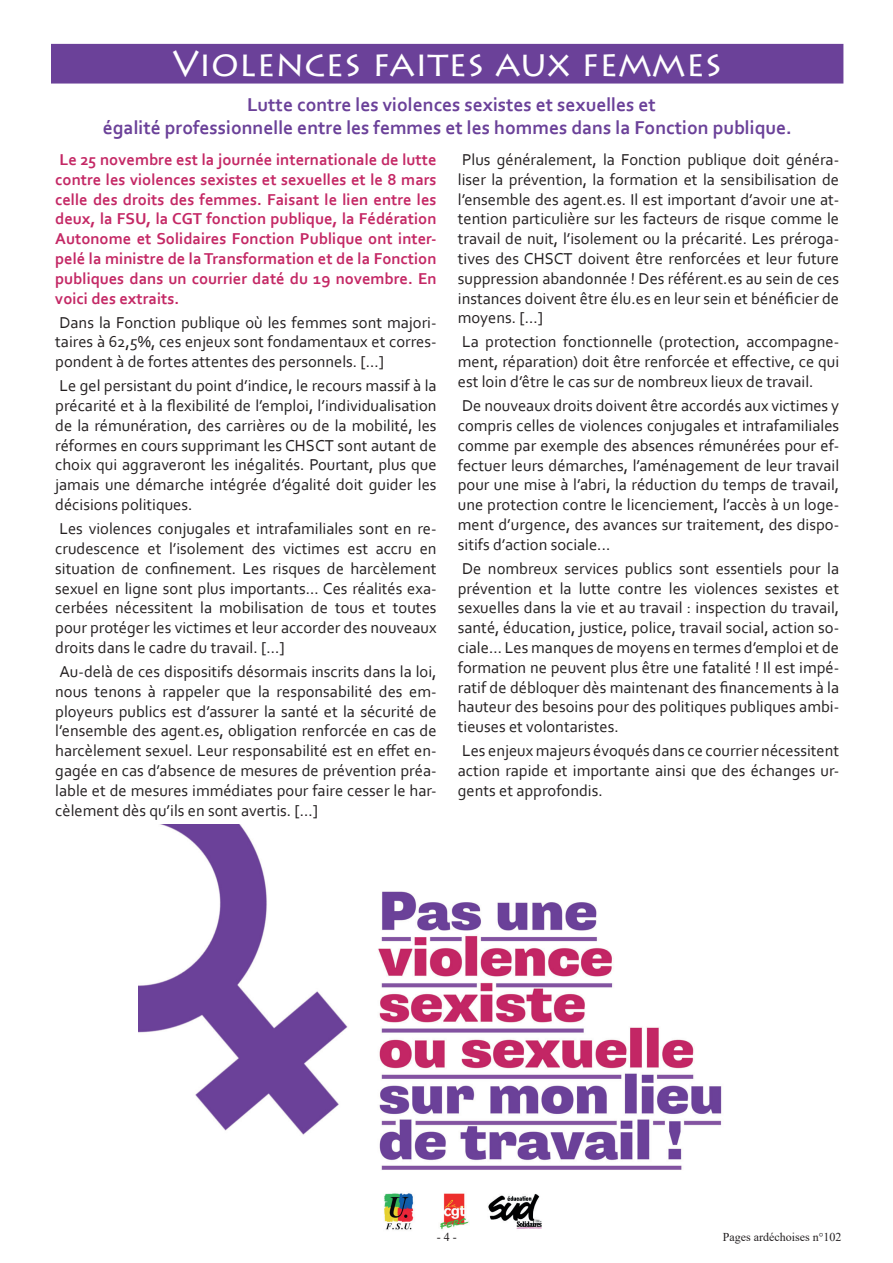
<style>
.page{position:relative;width:893px;height:1263px;background:#fff}
.page>*{position:absolute;margin:0;border:0;box-sizing:border-box;transform-origin:0 0}
.t1{font:36px "Lithos Pro";color:#fff}
.t2{font:700 19.5px/23.4px "Corbel";color:#6b4199;text-align:center}
.t3{font:16.5px/19.8px "Corbel";color:#231f20;text-align:justify}
.t4{font:700 16.5px/19.8px "Corbel";color:#c42865;text-align:justify}
.t5{font:12px "Times New Roman";color:#231f20}
</style>
<div class="page">
<img style="left:138px;top:825px;width:584px;height:405px">
<div style="left:52px;top:45px;width:791px;height:38px;background:#6b4199"></div>
<div style="left:51px;top:44px;width:792px;height:40px;border:2px solid #6b4199"></div>
<h1 class="t1" style="left:172px;top:43px;width:551px">Violences faites aux femmes</h1>
<p class="t2" style="left:103px;top:92px;width:690px">Lutte contre les violences sexistes et sexuelles et<br>égalité professionnelle entre les femmes et les hommes dans la Fonction publique.</p>
<p class="t4" style="left:55px;top:149px;width:383px">Le 25 novembre est la journée internationale de lutte contre les violences sexistes et sexuelles et le 8 mars celle des droits des femmes. Faisant le lien entre les deux, la FSU, la CGT fonction publique, la Fédération Autonome et Solidaires Fonction Publique ont inter&shy;pelé la ministre de la Transformation et de la Fonction publiques dans un courrier daté du 19 novembre. En voici des extraits.</p>
<p class="t3" style="left:55px;top:312px;width:383px">Dans la Fonction publique où les femmes sont majori&shy;taires à 62,5%, ces enjeux sont fondamentaux et corres&shy;pondent à de fortes attentes des personnels. [...]</p>
<p class="t3" style="left:55px;top:375px;width:383px">Le gel persistant du point d’indice, le recours massif à la précarité et à la flexibilité de l’emploi, l’individualisation de la rémunération, des carrières ou de la mobilité, les réformes en cours supprimant les CHSCT sont autant de choix qui aggraveront les inégalités. Pourtant, plus que jamais une démarche intégrée d’égalité doit guider les décisions politiques.</p>
<p class="t3" style="left:55px;top:518px;width:383px">Les violences conjugales et intrafamiliales sont en re&shy;crudescence et l’isolement des victimes est accru en situation de confinement. Les risques de harcèlement sexuel en ligne sont plus importants... Ces réalités exa&shy;cerbées nécessitent la mobilisation de tous et toutes pour protéger les victimes et leur accorder des nouveaux droits dans le cadre du travail. [...]</p>
<p class="t3" style="left:55px;top:661px;width:383px">Au-delà de ces dispositifs désormais inscrits dans la loi, nous tenons à rappeler que la responsabilité des em&shy;ployeurs publics est d’assurer la santé et la sécurité de l’ensemble des agent.es, obligation renforcée en cas de harcèlement sexuel. Leur responsabilité est en effet en&shy;gagée en cas d’absence de mesures de prévention préa&shy;lable et de mesures immédiates pour faire cesser le har&shy;cèlement dès qu’ils en sont avertis. [...]</p>
<p class="t3" style="left:458px;top:149px;width:383px">Plus généralement, la Fonction publique doit généra&shy;liser la prévention, la formation et la sensibilisation de l’ensemble des agent.es. Il est important d’avoir une at&shy;tention particulière sur les facteurs de risque comme le travail de nuit, l’isolement ou la précarité. Les préroga&shy;tives des CHSCT doivent être renforcées et leur future suppression abandonnée ! Des référent.es au sein de ces instances doivent être élu.es en leur sein et bénéficier de moyens. [...]</p>
<p class="t3" style="left:458px;top:332px;width:383px">La protection fonctionnelle (protection, accompagne&shy;ment, réparation) doit être renforcée et effective, ce qui est loin d’être le cas sur de nombreux lieux de travail.</p>
<p class="t3" style="left:458px;top:395px;width:383px">De nouveaux droits doivent être accordés aux victimes y compris celles de violences conjugales et intrafamiliales comme par exemple des absences rémunérées pour ef&shy;fectuer leurs démarches, l’aménagement de leur travail pour une mise à l’abri, la réduction du temps de travail, une protection contre le licenciement, l’accès à un loge&shy;ment d’urgence, des avances sur traitement, des dispo&shy;sitifs d’action sociale...</p>
<p class="t3" style="left:458px;top:558px;width:383px">De nombreux services publics sont essentiels pour la prévention et la lutte contre les violences sexistes et sexuelles dans la vie et au travail : inspection du travail, santé, éducation, justice, police, travail social, action so&shy;ciale... Les manques de moyens en termes d’emploi et de formation ne peuvent plus être une fatalité ! Il est impé&shy;ratif de débloquer dès maintenant des financements à la hauteur des besoins pour des politiques publiques ambi&shy;tieuses et volontaristes.</p>
<p class="t3" style="left:458px;top:740px;width:383px">Les enjeux majeurs évoqués dans ce courrier nécessitent action rapide et importante ainsi que des échanges ur&shy;gents et approfondis.</p>
<p class="t5" style="left:437px;top:1229px;width:21px">- 4 -</p>
<p class="t5" style="left:723px;top:1229px;width:120px">Pages ardéchoises n°102</p>
</div>
